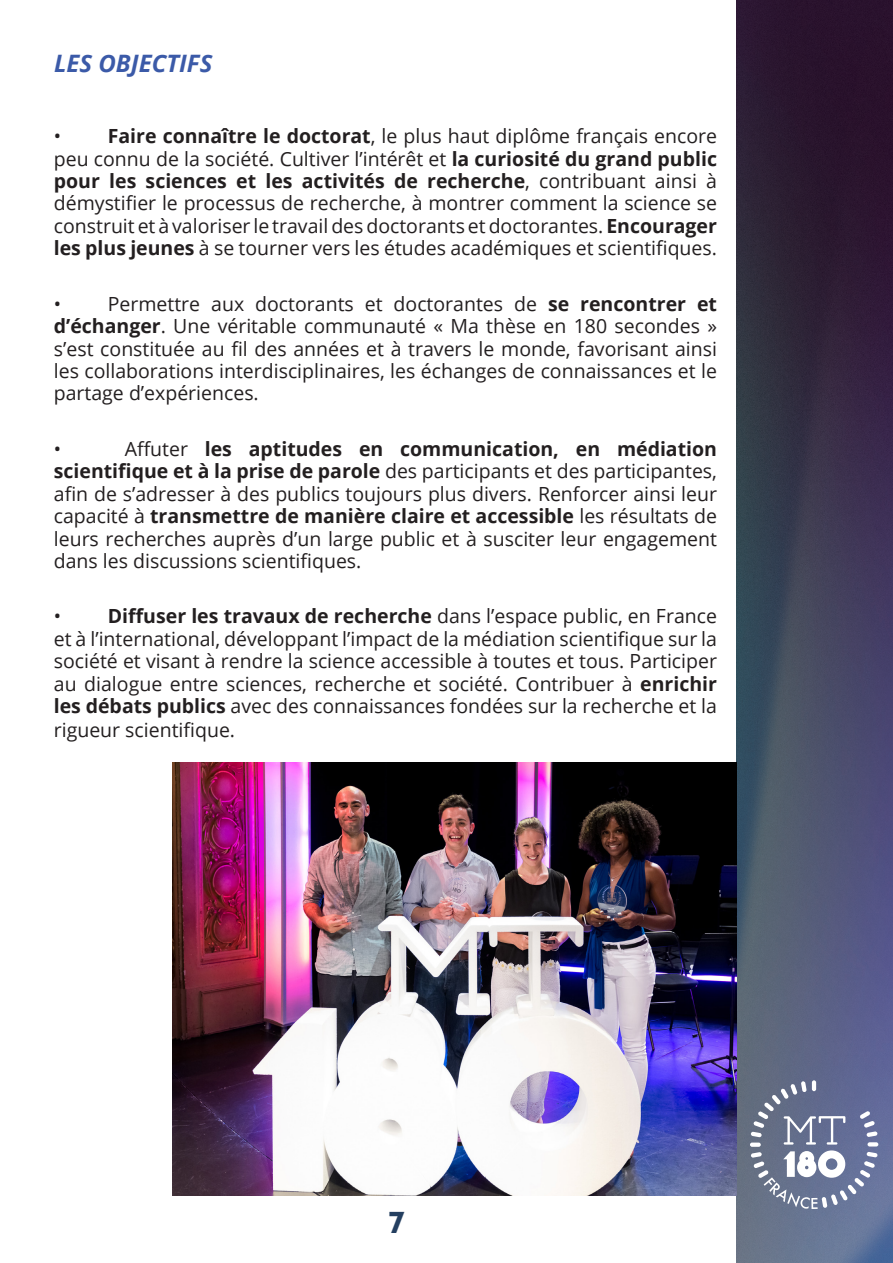
<style>
.page{position:relative;width:893px;height:1263px;background:#fff}
.page>*{position:absolute;margin:0;border:0;box-sizing:border-box;transform-origin:0 0}
.t1{font:700 30px "George";color:#243f60}
.TitrePage{font:italic 700 24px "Open Sans";color:#3b5aa8}
.Paragraphe{font:19.5px/22.4px "Open Sans";color:#231f20;text-align:justify}
.s1{font-weight:700}
</style>
<div class="page">
<img style="left:736px;top:0;width:157px;height:1263px">
<svg style="left:867px;top:1142px;width:11px;height:4px"></svg>
<svg style="left:860px;top:1111px;width:17px;height:26px"></svg>
<hr style="left:812px;top:1080px;width:4px;height:11px;background:#babecd;border-radius:2px">
<svg style="left:751px;top:1081px;width:94px;height:63px;background:#767e98"></svg>
<div style="left:750px;top:1142px;width:11px;height:5px;background:#fff;border-radius:2px"></div>
<svg style="left:751px;top:1150px;width:127px;height:59px"></svg>
<img style="left:173px;top:762px;width:564px;height:434px">
<p class="TitrePage" style="left:54px;top:47px;width:160px">LES OBJECTIFS</p>
<p class="Paragraphe" style="left:54px;top:124px;width:665px">• <span class="s1">Faire connaître le doctorat</span>, le plus haut diplôme français encore peu connu de la société. Cultiver l’intérêt et <span class="s1">la curiosité du grand public pour les sciences et les activités de recherche</span>, contribuant ainsi à démystifier le processus de recherche, à montrer comment la science se construit et à valoriser le travail des doctorants et doctorantes. <span class="s1">Encourager les plus jeunes</span> à se tourner vers les études académiques et scientifiques.</p>
<p class="Paragraphe" style="left:54px;top:292px;width:665px">• Permettre aux doctorants et doctorantes de <span class="s1">se rencontrer et d’échanger</span>. Une véritable communauté « Ma thèse en 180 secondes » s’est constituée au fil des années et à travers le monde, favorisant ainsi les collaborations interdisciplinaires, les échanges de connaissances et le partage d’expériences.</p>
<p class="Paragraphe" style="left:54px;top:437px;width:665px;text-indent:71px">Affuter <span class="s1">les aptitudes en communication, en médiation scientifique et à la prise de parole</span> des participants et des participantes, afin de s’adresser à des publics toujours plus divers. Renforcer ainsi leur capacité à <span class="s1">transmettre de manière claire et accessible</span> les résultats de leurs recherches auprès d’un large public et à susciter leur engagement dans les discussions scientifiques.</p>
<p class="Paragraphe" style="left:54px;top:605px;width:665px">• <span class="s1">Diffuser les travaux de recherche</span> dans l’espace public, en France et à l’international, développant l’impact de la médiation scientifique sur la société et visant à rendre la science accessible à toutes et tous. Participer au dialogue entre sciences, recherche et société. Contribuer à <span class="s1">enrichir les débats publics</span> avec des connaissances fondées sur la recherche et la</p>
<p class="Paragraphe" style="left:54px;top:718px;width:183px">rigueur scientifique.</p>
<p class="Paragraphe" style="left:54px;top:437px;width:9px">•</p>
<h1 class="t1" style="left:388px;top:1202px;width:18px">7</h1>
</div>
